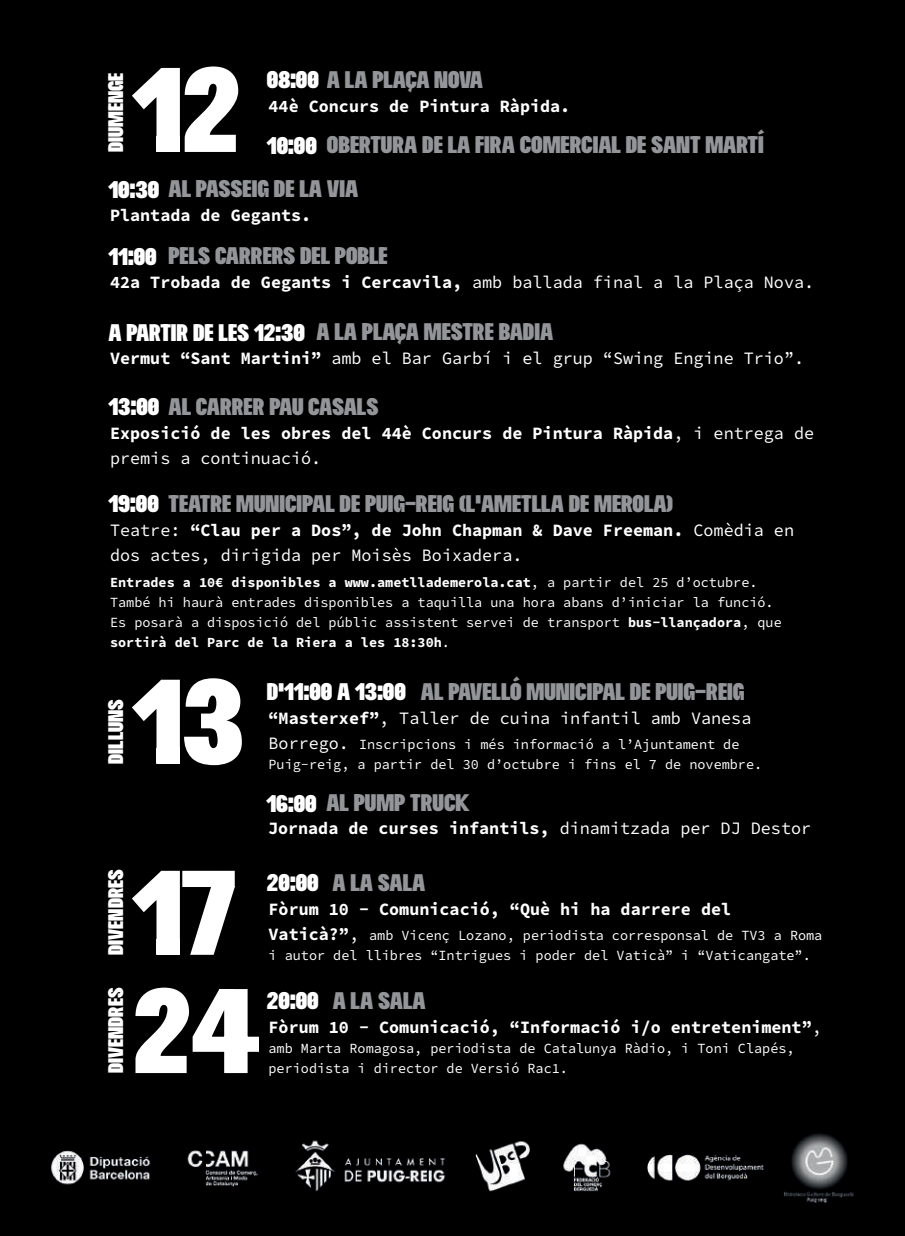
<style>
.page{position:relative;width:905px;height:1236px;background:#000001}
.page>*{position:absolute;margin:0;border:0;box-sizing:border-box;transform-origin:0 0}
.t1{font:120px "Soulcraft";color:#fff}
.t2{font:24px/44px "Soulcraft";color:#939598}
.t3{font:21.2px "Soulcraft";color:#fff}
.t4{font:17.4px/25px "Source Code Variable";color:#fff;scale:.96 1}
.t5{font:14px/20px "Source Code Variable";color:#fff;scale:.96 1}
.s1{color:#fff}
.s2{font-size:17.4px}
</style>
<div class="page">
<img style="left:51px;top:1140px;width:713px;height:52px">
<img style="left:783px;top:1134px;width:71px;height:69px">
<h3 class="t3" style="left:102px;top:152px;width:81px;rotate:-90deg">DIUMENGE</h3>
<h1 class="t1" style="left:133px;top:33px;width:109px">12</h1>
<h2 class="t2" style="left:267px;top:58px;width:218px"><span class="s1">08:00</span> A LA PLAÇA NOVA</h2>
<p class="t4" style="left:268px;top:94px;width:316px">44è Concurs de Pintura Ràpida.</p>
<h2 class="t2" style="left:108px;top:123px;width:657px;text-indent:158px"><span class="s1">10:00</span> OBERTURA DE LA FIRA COMERCIAL DE SANT MARTÍ<br><span class="s1">10:30</span> AL PASSEIG DE LA VIA</h2>
<p class="t4" style="left:110px;top:203px;width:211px">Plantada de Gegants.</p>
<h2 class="t2" style="left:108px;top:234px;width:281px"><span class="s1">11:00</span> PELS CARRERS DEL POBLE</h2>
<p class="t4" style="left:110px;top:271px;width:735px">42a Trobada de Gegants i Cercavila, amb ballada final a la Plaça Nova.</p>
<h2 class="t2" style="left:108px;top:310px;width:446px"><span class="s1">A PARTIR DE LES 12:30</span> A LA PLAÇA MESTRE BADIA</h2>
<p class="t4" style="left:110px;top:347px;width:724px">Vermut “Sant Martini” amb el Bar Garbí i el grup “Swing Engine Trio”.</p>
<h2 class="t2" style="left:108px;top:385px;width:271px"><span class="s1">13:00</span> AL CARRER PAU CASALS</h2>
<p class="t4" style="left:110px;top:421px;width:735px">Exposició de les obres del 44è Concurs de Pintura Ràpida, i entrega de premis a continuació.</p>
<h2 class="t2" style="left:108px;top:482px;width:566px"><span class="s1">19:00</span> TEATRE MUNICIPAL DE PUIG-REIG (L’AMETLLA DE MEROLA)</h2>
<p class="t4" style="left:110px;top:518px;width:714px">Teatre: “Clau per a Dos”, de John Chapman &amp; Dave Freeman. Comèdia en dos actes, dirigida per Moisès Boixadera.</p>
<p class="t5" style="left:110px;top:572px;width:701px">Entrades a 10€ disponibles a www.ametllademerola.cat, a partir del 25 d’octubre.<br>També hi haurà entrades disponibles a taquilla una hora abans d’iniciar la funció.<br>Es posarà a disposició del públic assistent servei de transport bus-llançadora, que sortirà del Parc de la Riera a les 18:30h.</p>
<h3 class="t3" style="left:102px;top:764px;width:66px;rotate:-90deg">DILLUNS</h3>
<h1 class="t1" style="left:133px;top:645px;width:113px">13</h1>
<h2 class="t2" style="left:267px;top:669px;width:479px"><span class="s1">D’11:00 A 13:00</span> AL PAVELLÓ MUNICIPAL DE PUIG-REIG</h2>
<p class="t4" style="left:268px;top:706px;width:504px">“Masterxef”, Taller de cuina infantil amb Vanesa</p>
<p class="t5" style="left:268px;top:734px;width:516px"><span class="s2">Borrego.</span> Inscripcions i més informació a l’Ajuntament de<br>Puig-reig, a partir del 30 d’octubre i fins el 7 de novembre.</p>
<h2 class="t2" style="left:266px;top:781px;width:205px"><span class="s1">16:00</span> AL PUMP TRUCK</h2>
<p class="t4" style="left:268px;top:817px;width:567px">Jornada de curses infantils, dinamitzada per DJ Destor</p>
<h3 class="t3" style="left:102px;top:955px;width:87px;rotate:-90deg">DIVENDRES</h3>
<h1 class="t1" style="left:133px;top:836px;width:106px">17</h1>
<h2 class="t2" style="left:267px;top:860px;width:160px"><span class="s1">20:00</span> A LA SALA</h2>
<p class="t4" style="left:268px;top:897px;width:483px">Fòrum 10 - Comunicació, “Què hi ha darrere del</p>
<p class="t5" style="left:268px;top:925px;width:578px"><span class="s2">Vaticà?”,</span> amb Vicenç Lozano, periodista corresponsal de TV3 a Roma i autor del llibres “Intrigues i poder del Vaticà” i “Vaticangate”.</p>
<h3 class="t3" style="left:102px;top:1073px;width:87px;rotate:-90deg">DIVENDRES</h3>
<h1 class="t1" style="left:133px;top:954px;width:129px">24</h1>
<h2 class="t2" style="left:267px;top:979px;width:160px"><span class="s1">20:00</span> A LA SALA</h2>
<p class="t4" style="left:268px;top:1015px;width:578px">Fòrum 10 - Comunicació, “Informació i/o entreteniment”,</p>
<p class="t5" style="left:268px;top:1039px;width:549px">amb Marta Romagosa, periodista de Catalunya Ràdio, i Toni Clapés, periodista i director de Versió Rac1.</p>
</div>
